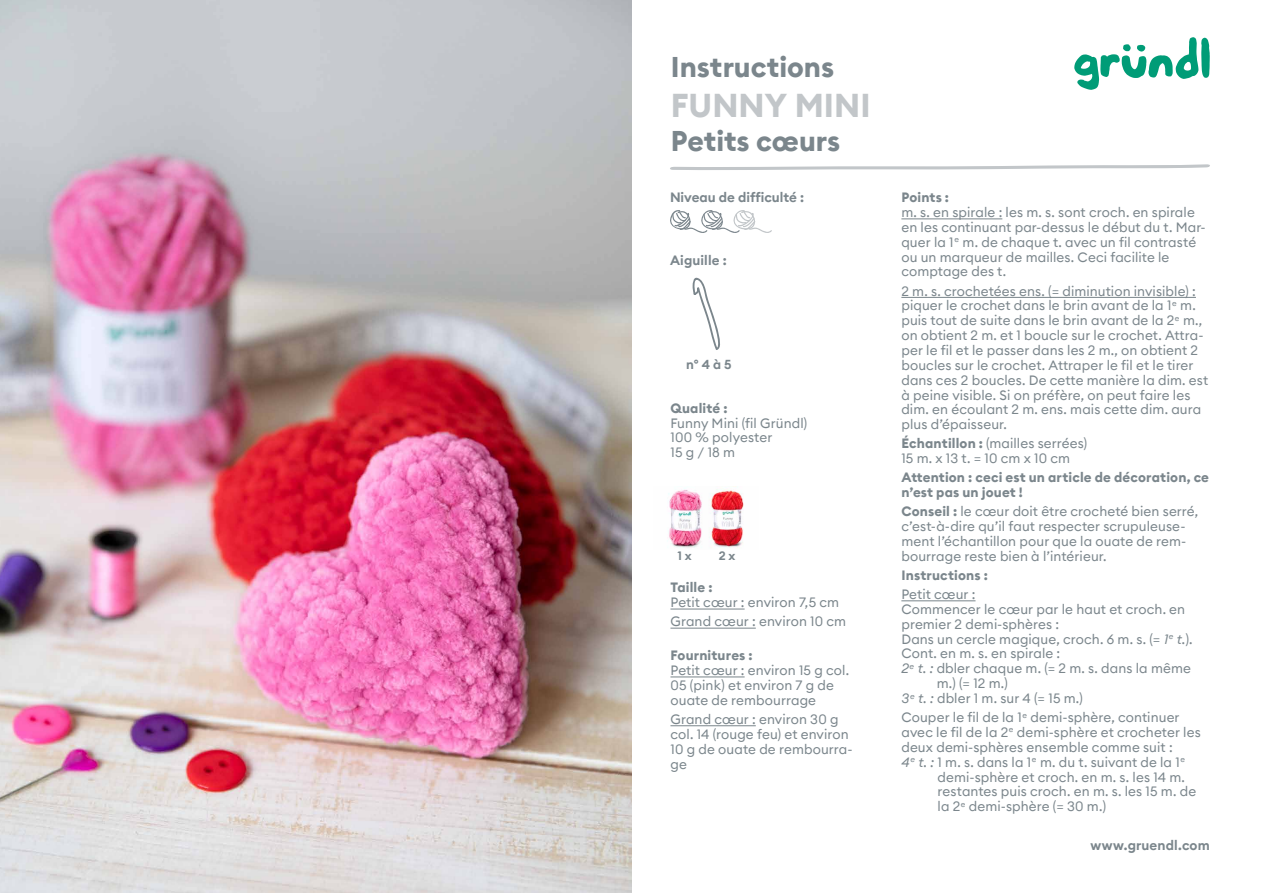
<style>
.page{position:relative;width:1263px;height:893px;background:#fff}
.page>*{position:absolute;margin:0;border:0;box-sizing:border-box;transform-origin:0 0}
.t1{font:700 33px "Euclid Circular B";color:#c2c6c9}
.t2{font:700 28.5px "Euclid Circular B";color:#7b868c}
.t3{font:13.5px/14.9px "Euclid Circular B";letter-spacing:.01em;color:#7b868c}
.t4{font:700 13.5px/14.9px "Euclid Circular B";letter-spacing:.01em;color:#7b868c}
.t5{font:600 13.5px "Euclid Circular B";letter-spacing:.01em;color:#7b868c}
.t6{font:600 13.05px "Euclid Circular B";color:#7b868c}
.t7{font:600 12.15px "Euclid Circular B";color:#7b868c}
.s1{font-weight:700}
.s2{font-style:italic}
</style>
<div class="page">
<svg style="left:670px;top:164px;width:540px;height:6px"></svg>
<svg style="left:1074px;top:37px;width:136px;height:53px"></svg>
<hr style="left:901px;top:218px;width:101px;height:1px;background:#7b868c">
<hr style="left:901px;top:297px;width:295px;height:1px;background:#7b868c">
<hr style="left:901px;top:600px;width:74px;height:1px;background:#7b868c">
<img style="left:0;top:0;width:631px;height:893px">
<svg style="left:692px;top:277px;width:28px;height:73px"></svg>
<img style="left:668px;top:488px;width:27px;height:60px">
<img style="left:695px;top:486px;width:49px;height:62px">
<hr style="left:670px;top:608px;width:75px;height:1px;background:#7b868c">
<hr style="left:670px;top:628px;width:86px;height:1px;background:#7b868c">
<hr style="left:670px;top:676px;width:75px;height:1px;background:#7b868c">
<hr style="left:670px;top:725px;width:86px;height:1px;background:#7b868c">
<svg style="left:670px;top:210px;width:102px;height:23px"></svg>
<h2 class="t2" style="left:671px;top:48px;width:165px">Instructions</h2>
<h1 class="t1" style="left:671px;top:84px;width:201px">FUNNY MINI</h1>
<h2 class="t2" style="left:671px;top:122px;width:171px">Petits cœurs</h2>
<p class="t5" style="left:670px;top:189px;width:135px">Niveau de difficulté :</p>
<p class="t5" style="left:670px;top:252px;width:58px">Aiguille :</p>
<p class="t6" style="left:686px;top:356px;width:47px">n° 4 à 5</p>
<p class="t4" style="left:670px;top:401px;width:58px">Qualité :</p>
<p class="t3" style="left:670px;top:415px;width:138px">Funny Mini (fil Gründl)<br>100 % polyester<br>15 g / 18 m</p>
<p class="t7" style="left:677px;top:548px;width:16px">1 x</p>
<p class="t7" style="left:719px;top:548px;width:18px">2 x</p>
<p class="t4" style="left:670px;top:580px;width:44px">Taille :</p>
<p class="t3" style="left:670px;top:593px;width:177px;line-height:19px">Petit cœur : environ 7,5 cm<br>Grand cœur : environ 10 cm</p>
<p class="t4" style="left:670px;top:648px;width:84px">Fournitures :</p>
<p class="t3" style="left:670px;top:663px;width:180px">Petit cœur : environ 15 g col.<br>05 (pink) et environ 7 g de ouate de rembourrage</p>
<p class="t3" style="left:670px;top:712px;width:184px">Grand cœur : environ 30 g col. 14 (rouge feu) et environ<br>10 g de ouate de rembourra&shy;ge</p>
<p class="t4" style="left:901px;top:190px;width:49px">Points :</p>
<p class="t3" style="left:901px;top:205px;width:306px">m. s. en spirale : les m. s. sont croch. en spirale en les continuant par-dessus le début du t. Mar&shy;quer la 1<sup>e</sup> m. de chaque t. avec un fil contrasté ou un marqueur de mailles. Ceci facilite le comptage des t.</p>
<p class="t3" style="left:901px;top:283px;width:308px">2 m. s. crochetées ens. (= diminution invisible) : piquer le crochet dans le brin avant de la 1<sup>e</sup> m. puis tout de suite dans le brin avant de la 2<sup>e</sup> m., on obtient 2 m. et 1 boucle sur le crochet. Attra&shy;per le fil et le passer dans les 2 m., on obtient 2 boucles sur le crochet. Attraper le fil et le tirer dans ces 2 boucles. De cette manière la dim. est à peine visible. Si on préfère, on peut faire les dim. en écoulant 2 m. ens. mais cette dim. aura plus d’épaisseur.</p>
<p class="t3" style="left:901px;top:436px;width:187px"><span class="s1">Échantillon :</span> (mailles serrées)<br>15 m. x 13 t. = 10 cm x 10 cm</p>
<p class="t4" style="left:901px;top:470px;width:309px">Attention : ceci est un article de décoration, ce n’est pas un jouet !</p>
<p class="t3" style="left:901px;top:504px;width:298px"><span class="s1">Conseil :</span> le cœur doit être crocheté bien serré, c’est-à-dire qu’il faut respecter scrupuleuse&shy;ment l’échantillon pour que la ouate de rem&shy;bourrage reste bien à l’intérieur.</p>
<p class="t4" style="left:901px;top:568px;width:88px">Instructions :</p>
<p class="t3" style="left:901px;top:587px;width:76px">Petit cœur :</p>
<p class="t3" style="left:901px;top:601px;width:285px">Commencer le cœur par le haut et croch. en</p>
<p class="t3" style="left:901px;top:616px;width:159px">premier 2 demi-sphères :</p>
<p class="t3" style="left:901px;top:631px;width:293px">Dans un cercle magique, croch. 6 m. s. (= <span class="s2">1</span><sup>e</sup> <span class="s2">t.</span>).</p>
<p class="t3" style="left:901px;top:646px;width:160px">Cont. en m. s. en spirale :</p>
<p class="t3" style="left:901px;top:661px;width:291px"><span class="s2">2</span><sup>e</sup> <span class="s2">t. :</span> dbler chaque m. (= 2 m. s. dans la même</p>
<p class="t3" style="left:937px;top:676px;width:73px">m.) (= 12 m.)</p>
<p class="t3" style="left:901px;top:691px;width:183px"><span class="s2">3</span><sup>e</sup> <span class="s2">t. :</span> dbler 1 m. sur 4 (= 15 m.)</p>
<p class="t3" style="left:901px;top:710px;width:301px">Couper le fil de la 1<sup>e</sup> demi-sphère, continuer avec le fil de la 2<sup>e</sup> demi-sphère et crocheter les deux demi-sphères ensemble comme suit :<br><span class="s2">4</span><sup>e</sup> <span class="s2">t. :</span> 1 m. s. dans la 1<sup>e</sup> m. du t. suivant de la 1<sup>e</sup></p>
<p class="t3" style="left:937px;top:769px;width:260px">demi-sphère et croch. en m. s. les 14 m. restantes puis croch. en m. s. les 15 m. de la 2<sup>e</sup> demi-sphère (= 30 m.)</p>
<p class="t5" style="left:1091px;top:836px;width:121px">www.gruendl.com</p>
</div>
